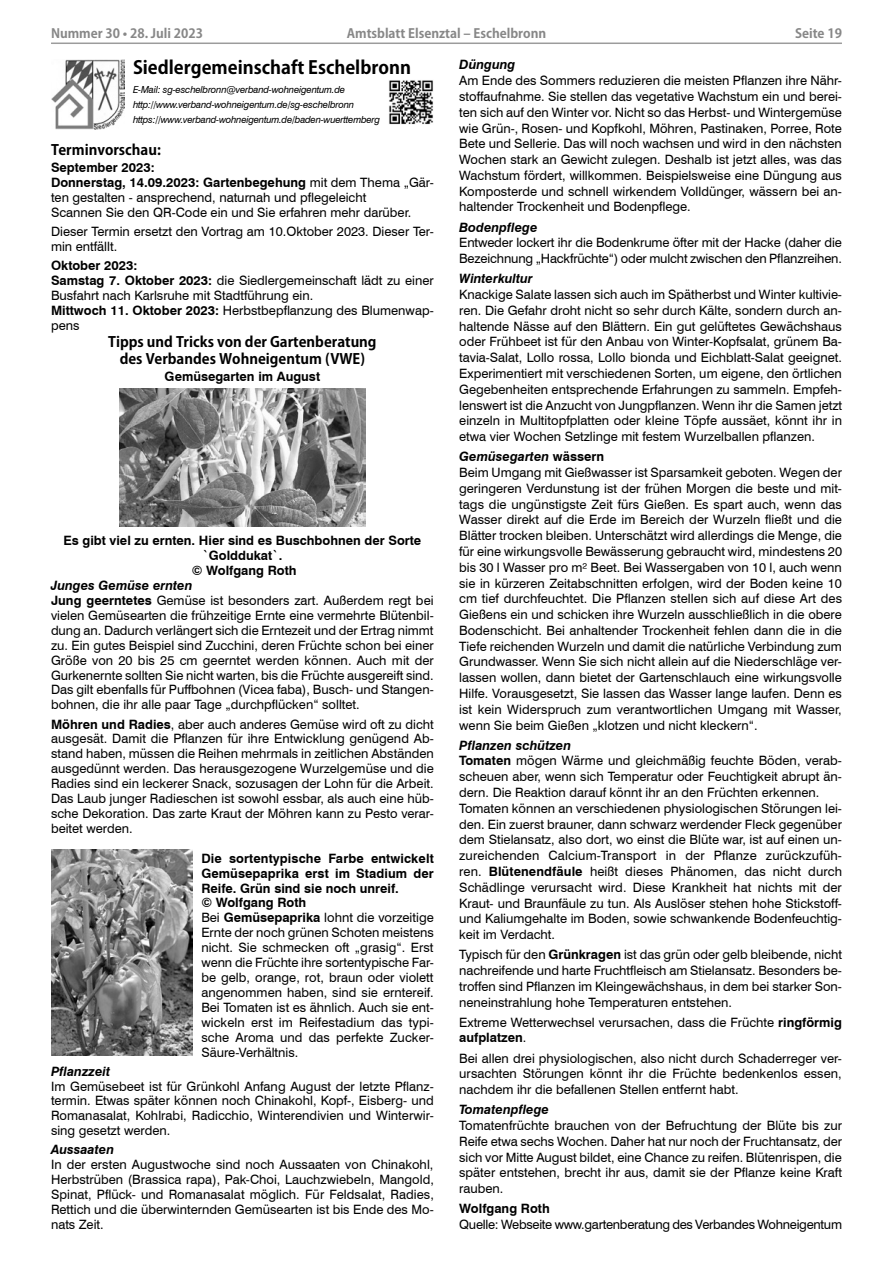
<style>
.page{position:relative;width:893px;height:1263px;background:#fff}
.page>*{position:absolute;margin:0;border:0;box-sizing:border-box;transform-origin:0 0}
.Überschrift2_Kozuka{font:700 18px "Koz Go Pro";color:#000}
.Überschrift_3_Kozuka{font:700 14.25px/17.2px "Koz Go Pro";color:#000;text-align:center}
.Fließtext_8_5{font:12.9px/15.8px "Swiss 721 BT";color:#000;text-align:justify}
.Fließtext_8_5-2{font:700 12.9px/14.9px "Swiss 721 BT";color:#000;text-align:center}
.Fließtext_8_5-3{font:italic 700 12.9px "Swiss 721 BT";color:#000}
.Fließtext_8_5-4{font:12.9px "Swiss 721 BT";letter-spacing:-.02em;color:#000}
.t1{font:700 12.75px "Koz Go Pro";color:#878787}
.Fließtext_8_5-5{font:italic 9.75px "Swiss 721 BT";letter-spacing:-.02em;color:#000}
.s1{font-weight:700}
.s2{font-style:normal}
</style>
<div class="page">
<hr style="left:51px;top:43px;width:791px;height:1px;background:#9c9c9c">
<img style="left:51px;top:60px;width:74px;height:69px">
<img style="left:389px;top:80px;width:44px;height:45px">
<img style="left:120px;top:389px;width:245px;height:138px">
<img style="left:51px;top:849px;width:142px;height:206px">
<p class="t1" style="left:51px;top:25px;width:153px">Nummer 30 • 28. Juli 2023</p>
<p class="t1" style="left:347px;top:25px;width:201px">Amtsblatt Elsenztal – Eschelbronn</p>
<p class="t1" style="left:795px;top:25px;width:48px">Seite 19</p>
<p class="Überschrift2_Kozuka" style="left:133px;top:56px;width:279px">Siedlergemeinschaft Eschelbronn</p>
<p class="Fließtext_8_5-5" style="left:133px;top:83px;width:214px">E-Mail: sg-eschelbronn@verband-wohneigentum.de</p>
<p class="Fließtext_8_5-5" style="left:133px;top:98px;width:223px">http://www.verband-wohneigentum.de/sg-eschelbronn</p>
<p class="Fließtext_8_5-5" style="left:133px;top:113px;width:249px">https://www.verband-wohneigentum.de/baden-wuerttemberg</p>
<p class="Überschrift_3_Kozuka" style="left:51px;top:142px;width:111px">Terminvorschau:</p>
<p class="Fließtext_8_5-2" style="left:51px;top:160px;width:105px">September 2023:</p>
<p class="Fließtext_8_5" style="left:51px;top:175px;width:384px;line-height:14.9px"><span class="s1">Donnerstag, 14.09.2023: Gartenbegehung</span> mit dem Thema „Gär&shy;ten gestalten - ansprechend, naturnah und pflegeleicht</p>
<p class="Fließtext_8_5" style="left:51px;top:204px;width:362px">Scannen Sie den QR-Code ein und Sie erfahren mehr darüber.</p>
<p class="Fließtext_8_5" style="left:51px;top:224px;width:384px;line-height:14.9px">Dieser Termin ersetzt den Vortrag am 10.Oktober 2023. Dieser Ter&shy;min entfällt.</p>
<p class="Fließtext_8_5-2" style="left:51px;top:258px;width:88px">Oktober 2023:</p>
<p class="Fließtext_8_5" style="left:51px;top:273px;width:384px;line-height:14.9px"><span class="s1">Samstag 7. Oktober 2023:</span> die Siedlergemeinschaft lädt zu einer<br>Busfahrt nach Karlsruhe mit Stadtführung ein.</p>
<p class="Fließtext_8_5" style="left:51px;top:302px;width:384px;line-height:14.9px"><span class="s1">Mittwoch 11. Oktober 2023:</span> Herbstbepflanzung des Blumenwap&shy;pens</p>
<p class="Überschrift_3_Kozuka" style="left:108px;top:334px;width:270px">Tipps und Tricks von der Gartenberatung des Verbandes Wohneigentum (VWE)</p>
<p class="Fließtext_8_5-2" style="left:165px;top:369px;width:157px">Gemüsegarten im August</p>
<p class="Fließtext_8_5-3" style="left:459px;top:56px;width:58px">Düngung</p>
<p class="Fließtext_8_5" style="left:459px;top:72px;width:384px">Am Ende des Sommers reduzieren die meisten Pflanzen ihre Nähr&shy;stoffaufnahme. Sie stellen das vegetative Wachstum ein und berei&shy;ten sich auf den Winter vor. Nicht so das Herbst- und Wintergemüse wie Grün-, Rosen- und Kopfkohl, Möhren, Pastinaken, Porree, Rote Bete und Sellerie. Das will noch wachsen und wird in den nächsten Wochen stark an Gewicht zulegen. Deshalb ist jetzt alles, was das Wachstum fördert, willkommen. Beispielsweise eine Düngung aus Komposterde und schnell wirkendem Volldünger, wässern bei an&shy;haltender Trockenheit und Bodenpflege.</p>
<p class="Fließtext_8_5-3" style="left:459px;top:218px;width:80px">Bodenpflege</p>
<p class="Fließtext_8_5" style="left:459px;top:234px;width:384px">Entweder lockert ihr die Bodenkrume öfter mit der Hacke (daher die<br>Bezeichnung „Hackfrüchte“) oder mulcht zwischen den Pflanzreihen.</p>
<p class="Fließtext_8_5-3" style="left:459px;top:269px;width:75px">Winterkultur</p>
<p class="Fließtext_8_5" style="left:459px;top:286px;width:384px">Knackige Salate lassen sich auch im Spätherbst und Winter kultivie&shy;ren. Die Gefahr droht nicht so sehr durch Kälte, sondern durch an&shy;haltende Nässe auf den Blättern. Ein gut gelüftetes Gewächshaus oder Frühbeet ist für den Anbau von Winter-Kopfsalat, grünem Ba&shy;tavia-Salat, Lollo rossa, Lollo bionda und Eichblatt-Salat geeignet.<br>Experimentiert mit verschiedenen Sorten, um eigene, den örtlichen Gegebenheiten entsprechende Erfahrungen zu sammeln. Empfeh&shy;lenswert ist die Anzucht von Jungpflanzen. Wenn ihr die Samen jetzt einzeln in Multitopfplatten oder kleine Töpfe aussäet, könnt ihr in etwa vier Wochen Setzlinge mit festem Wurzelballen pflanzen.</p>
<p class="Fließtext_8_5-3" style="left:459px;top:447px;width:146px">Gemüsegarten <span class="s2">wässern</span></p>
<p class="Fließtext_8_5" style="left:459px;top:464px;width:384px">Beim Umgang mit Gießwasser ist Sparsamkeit geboten. Wegen der geringeren Verdunstung ist der frühen Morgen die beste und mit&shy;tags die ungünstigste Zeit fürs Gießen. Es spart auch, wenn das Wasser direkt auf die Erde im Bereich der Wurzeln fließt und die Blätter trocken bleiben. Unterschätzt wird allerdings die Menge, die für eine wirkungsvolle Bewässerung gebraucht wird, mindestens 20 bis 30 l Wasser pro m² Beet. Bei Wassergaben von 10 l, auch wenn sie in kürzeren Zeitabschnitten erfolgen, wird der Boden keine 10 cm tief durchfeuchtet. Die Pflanzen stellen sich auf diese Art des Gießens ein und schicken ihre Wurzeln ausschließlich in die obere Bodenschicht. Bei anhaltender Trockenheit fehlen dann die in die Tiefe reichenden Wurzeln und damit die natürliche Verbindung zum Grundwasser. Wenn Sie sich nicht allein auf die Niederschläge ver&shy;lassen wollen, dann bietet der Gartenschlauch eine wirkungsvolle Hilfe. Vorausgesetzt, Sie lassen das Wasser lange laufen. Denn es ist kein Widerspruch zum verantwortlichen Umgang mit Wasser, wenn Sie beim Gießen „klotzen und nicht kleckern“.</p>
<p class="Fließtext_8_5-3" style="left:459px;top:736px;width:113px">Pflanzen schützen</p>
<p class="Fließtext_8_5" style="left:459px;top:752px;width:384px"><span class="s1">Tomaten</span> mögen Wärme und gleichmäßig feuchte Böden, verab&shy;scheuen aber, wenn sich Temperatur oder Feuchtigkeit abrupt än&shy;dern. Die Reaktion darauf könnt ihr an den Früchten erkennen.</p>
<p class="Fließtext_8_5" style="left:459px;top:800px;width:384px">Tomaten können an verschiedenen physiologischen Störungen lei&shy;den. Ein zuerst brauner, dann schwarz werdender Fleck gegenüber dem Stielansatz, also dort, wo einst die Blüte war, ist auf einen un&shy;zureichenden Calcium-Transport in der Pflanze zurückzufüh&shy;ren. <span class="s1">Blütenendfäule</span> heißt dieses Phänomen, das nicht durch Schädlinge verursacht wird. Diese Krankheit hat nichts mit der Kraut- und Braunfäule zu tun. Als Auslöser stehen hohe Stickstoff&shy;und Kaliumgehalte im Boden, sowie schwankende Bodenfeuchtig&shy;keit im Verdacht.</p>
<p class="Fließtext_8_5" style="left:459px;top:946px;width:384px">Typisch für den <span class="s1">Grünkragen</span> ist das grün oder gelb bleibende, nicht nachreifende und harte Fruchtfleisch am Stielansatz. Besonders be&shy;troffen sind Pflanzen im Kleingewächshaus, in dem bei starker Son&shy;neneinstrahlung hohe Temperaturen entstehen.</p>
<p class="Fließtext_8_5" style="left:459px;top:1014px;width:384px">Extreme Wetterwechsel verursachen, dass die Früchte <span class="s1">ringförmig aufplatzen</span>.</p>
<p class="Fließtext_8_5" style="left:459px;top:1049px;width:384px">Bei allen drei physiologischen, also nicht durch Schaderreger ver&shy;ursachten Störungen könnt ihr die Früchte bedenkenlos essen, nachdem ihr die befallenen Stellen entfernt habt.</p>
<p class="Fließtext_8_5-3" style="left:459px;top:1100px;width:91px">Tomatenpflege</p>
<p class="Fließtext_8_5" style="left:459px;top:1117px;width:384px">Tomatenfrüchte brauchen von der Befruchtung der Blüte bis zur Reife etwa sechs Wochen. Daher hat nur noch der Fruchtansatz, der sich vor Mitte August bildet, eine Chance zu reifen. Blütenrispen, die später entstehen, brecht ihr aus, damit sie der Pflanze keine Kraft rauben.</p>
<p class="Fließtext_8_5-2" style="left:459px;top:1201px;width:92px">Wolfgang Roth</p>
<p class="Fließtext_8_5-4" style="left:459px;top:1215px;width:384px">Quelle: Webseite www.gartenberatung des Verbandes Wohneigentum</p>
<p class="Fließtext_8_5-2" style="left:63px;top:533px;width:359px">Es gibt viel zu ernten. Hier sind es Buschbohnen der Sorte `Golddukat`.</p>
<p class="Fließtext_8_5-2" style="left:192px;top:563px;width:106px">© Wolfgang Roth</p>
<p class="Fließtext_8_5-3" style="left:51px;top:576px;width:143px">Junges Gemüse ernten</p>
<p class="Fließtext_8_5" style="left:51px;top:592px;width:384px;line-height:14.9px"><span class="s1">Jung geerntetes</span> Gemüse ist besonders zart. Außerdem regt bei vielen Gemüsearten die frühzeitige Ernte eine vermehrte Blütenbil&shy;dung an. Dadurch verlängert sich die Erntezeit und der Ertrag nimmt zu. Ein gutes Beispiel sind Zucchini, deren Früchte schon bei einer Größe von 20 bis 25 cm geerntet werden können. Auch mit der Gurkenernte sollten Sie nicht warten, bis die Früchte ausgereift sind.<br>Das gilt ebenfalls für Puffbohnen (Vicea faba), Busch- und Stangen&shy;bohnen, die ihr alle paar Tage „durchpflücken“ solltet.</p>
<p class="Fließtext_8_5" style="left:51px;top:716px;width:384px;line-height:14.9px"><span class="s1">Möhren und Radies</span>, aber auch anderes Gemüse wird oft zu dicht ausgesät. Damit die Pflanzen für ihre Entwicklung genügend Ab&shy;stand haben, müssen die Reihen mehrmals in zeitlichen Abständen ausgedünnt werden. Das herausgezogene Wurzelgemüse und die Radies sind ein leckerer Snack, sozusagen der Lohn für die Arbeit.<br>Das Laub junger Radieschen ist sowohl essbar, als auch eine hüb&shy;sche Dekoration. Das zarte Kraut der Möhren kann zu Pesto verar&shy;beitet werden.</p>
<p class="Fließtext_8_5-2" style="left:201px;top:850px;width:234px;text-align:justify">Die sortentypische Farbe entwickelt Gemüsepaprika erst im Stadium der Reife. Grün sind sie noch unreif.</p>
<p class="Fließtext_8_5-2" style="left:201px;top:895px;width:106px">© Wolfgang Roth</p>
<p class="Fließtext_8_5" style="left:201px;top:910px;width:234px;line-height:14.9px">Bei <span class="s1">Gemüsepaprika</span> lohnt die vorzeitige Ernte der noch grünen Schoten meistens nicht. Sie schmecken oft „grasig“. Erst wenn die Früchte ihre sortentypische Far&shy;be gelb, orange, rot, braun oder violett angenommen haben, sind sie erntereif.<br>Bei Tomaten ist es ähnlich. Auch sie ent&shy;wickeln erst im Reifestadium das typi&shy;sche Aroma und das perfekte Zucker-Säure-Verhältnis.</p>
<p class="Fließtext_8_5-3" style="left:51px;top:1062px;width:61px">Pflanzzeit</p>
<p class="Fließtext_8_5" style="left:51px;top:1078px;width:384px;line-height:14.9px">Im Gemüsebeet ist für Grünkohl Anfang August der letzte Pflanz&shy;termin. Etwas später können noch Chinakohl, Kopf-, Eisberg- und Romanasalat, Kohlrabi, Radicchio, Winterendivien und Winterwir&shy;sing gesetzt werden.</p>
<p class="Fließtext_8_5-3" style="left:51px;top:1141px;width:65px">Aussaaten</p>
<p class="Fließtext_8_5" style="left:51px;top:1157px;width:384px;line-height:14.9px">In der ersten Augustwoche sind noch Aussaaten von Chinakohl, Herbstrüben (Brassica rapa), Pak-Choi, Lauchzwiebeln, Mangold, Spinat, Pflück- und Romanasalat möglich. Für Feldsalat, Radies, Rettich und die überwinternden Gemüsearten ist bis Ende des Mo&shy;nats Zeit.</p>
</div>
